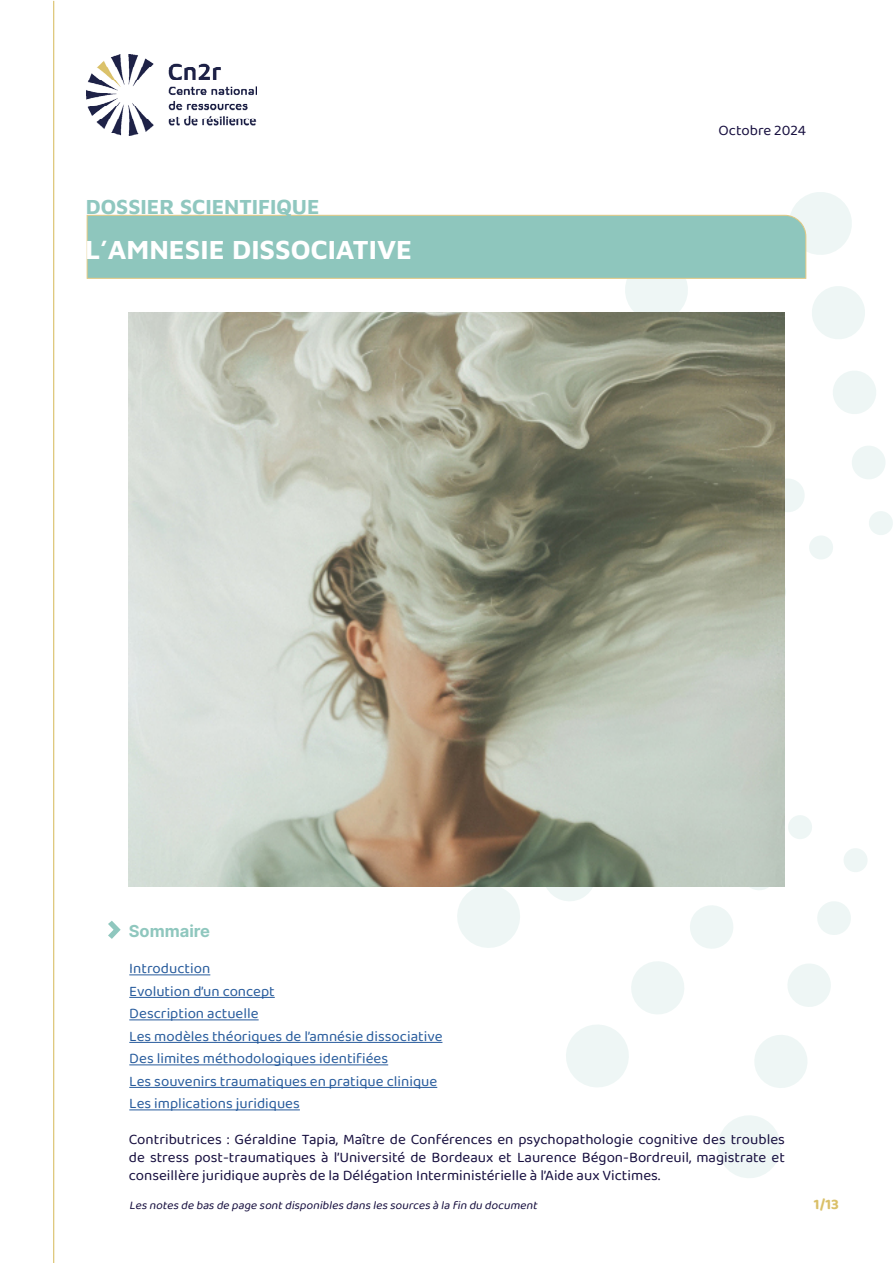
<style>
.page{position:relative;width:893px;height:1263px;background:#fff}
.page>*{position:absolute;margin:0;border:0;box-sizing:border-box;transform-origin:0 0}
.t1{font:27px "Maven Pro";color:#fff}
.t2{font:21px "Maven Pro";color:#8fc7bf}
.t3{font:16.5px "Inter";color:#8fc7be}
.t4{font:15px/18px "Baloo 2";color:#160e3e;text-align:justify}
.t5{font:15px/22.5px "Baloo 2";color:#275b9c}
.t6{font:15px "Baloo 2";color:#dac069}
.t7{font:italic 12px "Baloo 2";color:#160e3e}
</style>
<div class="page">
<svg style="left:718px;top:1115px;width:63px;height:63px"></svg>
<svg style="left:754px;top:1035px;width:53px;height:53px"></svg>
<svg style="left:788px;top:964px;width:43px;height:43px"></svg>
<svg style="left:817px;top:901px;width:34px;height:34px"></svg>
<svg style="left:844px;top:848px;width:23px;height:24px"></svg>
<svg style="left:566px;top:961px;width:118px;height:126px"></svg>
<svg style="left:690px;top:905px;width:43px;height:44px"></svg>
<svg style="left:750px;top:887px;width:18px;height:3px"></svg>
<svg style="left:788px;top:815px;width:24px;height:24px"></svg>
<svg style="left:457px;top:887px;width:63px;height:61px"></svg>
<svg style="left:546px;top:887px;width:47px;height:14px"></svg>
<div style="left:625px;top:279px;width:63px;height:33px;background:#eef6f5"></div>
<svg style="left:785px;top:479px;width:20px;height:33px"></svg>
<svg style="left:809px;top:536px;width:24px;height:23px"></svg>
<svg style="left:786px;top:192px;width:66px;height:66px"></svg>
<svg style="left:812px;top:286px;width:53px;height:53px"></svg>
<svg style="left:833px;top:371px;width:43px;height:43px"></svg>
<svg style="left:852px;top:446px;width:33px;height:33px"></svg>
<svg style="left:869px;top:511px;width:24px;height:24px"></svg>
<div style="left:87px;top:215px;width:719px;height:64px;background:#8ec6bd"></div>
<hr style="left:53px;top:1px;width:1px;height:1262px;background:#dac069">
<img style="left:87px;top:54px;width:170px;height:81px">
<svg style="left:108px;top:921px;width:13px;height:18px"></svg>
<hr style="left:129px;top:974px;width:81px;height:1px;background:#275b9c">
<hr style="left:129px;top:997px;width:146px;height:1px;background:#275b9c">
<hr style="left:129px;top:1019px;width:130px;height:1px;background:#275b9c">
<hr style="left:129px;top:1042px;width:313px;height:1px;background:#275b9c">
<hr style="left:129px;top:1064px;width:259px;height:1px;background:#275b9c">
<hr style="left:129px;top:1087px;width:308px;height:1px;background:#275b9c">
<hr style="left:129px;top:1109px;width:171px;height:1px;background:#275b9c">
<img style="left:129px;top:312px;width:656px;height:575px">
<h2 class="t2" style="left:86px;top:192px;width:235px">DOSSIER SCIENTIFIQUE</h2>
<h1 class="t1" style="left:85px;top:232px;width:328px">L’AMNESIE DISSOCIATIVE</h1>
<p class="t4" style="left:719px;top:122px;width:89px">Octobre 2024</p>
<p class="t3" style="left:129px;top:919px;width:83px">Sommaire</p>
<p class="t5" style="left:129px;top:958px;width:315px">Introduction<br>Evolution d’un concept<br>Description actuelle<br>Les modèles théoriques de l’amnésie dissociative Des limites méthodologiques identifiées<br>Les souvenirs traumatiques en pratique clinique Les implications juridiques</p>
<p class="t4" style="left:129px;top:1131px;width:658px">Contributrices : Géraldine Tapia, Maître de Conférences en psychopathologie cognitive des troubles de stress post-traumatiques à l’Université de Bordeaux et Laurence Bégon-Bordreuil, magistrate et conseillère juridique auprès de la Délégation Interministérielle à l’Aide aux Victimes.</p>
<p class="t7" style="left:129px;top:1197px;width:413px">Lesnotesde basde page sontdisponiblesdanslessourcesà la fin du document</p>
<p class="t6" style="left:814px;top:1194px;width:27px">1/13</p>
</div>
